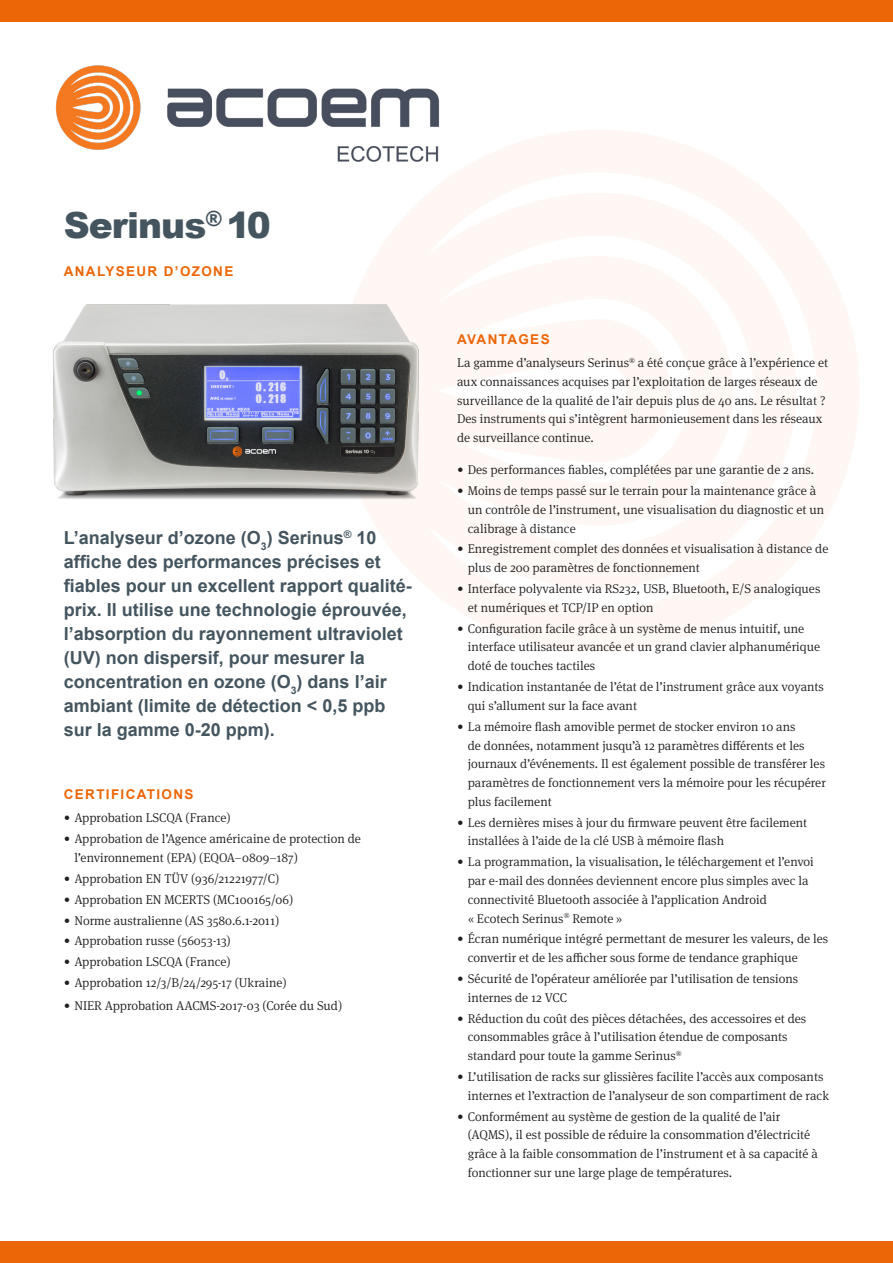
<style>
.page{position:relative;width:893px;height:1263px;background:#fff}
.page>*{position:absolute;margin:0;border:0;box-sizing:border-box;transform-origin:0 0}
.Main_Product_Title{font:900 36px "Arial";letter-spacing:-.025em;color:#45555f}
.t1{font:700 18px/24px "Arial";color:#45555f}
.Cap-sub-heading{font:700 13.5px "Arial";letter-spacing:.1em;color:#ec6608}
.Main_Product_Title-2{font:700 13.5px "Arial";letter-spacing:.1em;color:#ec6608}
.Main_content__specs{font:300 12.75px/18.8px "Meta Serif Pro";color:#231f20}
</style>
<div class="page">
<svg style="left:367px;top:130px;width:492px;height:522px;fill:#fef7f3"></svg>
<div style="left:0;top:0;width:893px;height:21px;background:#ec6608"></div>
<div style="left:0;top:1242px;width:893px;height:21px;background:#ec6608"></div>
<img style="left:53px;top:272px;width:400px;height:264px">
<img style="left:55px;top:65px;width:394px;height:98px">
<p class="Main_Product_Title" style="left:64px;top:199px;width:209px">Serinus<sup>®</sup> 10</p>
<p class="Main_Product_Title-2" style="left:64px;top:263px;width:171px">ANALYSEUR D’OZONE</p>
<p class="t1" style="left:64px;top:526px;width:350px">L’analyseur d’ozone (O<sub>3</sub>) Serinus<sup>®</sup> 10 affiche des performances précises et fiables pour un excellent rapport qualité&shy;prix. Il utilise une technologie éprouvée, l’absorption du rayonnement ultraviolet (UV) non dispersif, pour mesurer la concentration en ozone (O<sub>3</sub>) dans l’air ambiant (limite de détection &lt; 0,5 ppb sur la gamme 0-20 ppm).</p>
<p class="Cap-sub-heading" style="left:64px;top:786px;width:131px">CERTIFICATIONS</p>
<p class="Main_content__specs" style="left:64px;top:808px;width:168px">• Approbation LSCQA (France)</p>
<p class="Main_content__specs" style="left:74px;top:829px;width:288px;text-indent:-11px">• Approbation de l’Agence américaine de protection de l’environnement (EPA) (EQOA–0809–187)</p>
<p class="Main_content__specs" style="left:64px;top:868px;width:217px">• Approbation EN TÜV (936/21221977/C)</p>
<p class="Main_content__specs" style="left:64px;top:889px;width:231px">• Approbation EN MCERTS (MC100165/06)</p>
<p class="Main_content__specs" style="left:64px;top:910px;width:217px">• Norme australienne (AS 3580.6.1-2011)</p>
<p class="Main_content__specs" style="left:64px;top:931px;width:168px">• Approbation russe (56053-13)</p>
<p class="Main_content__specs" style="left:64px;top:952px;width:168px">• Approbation LSCQA (France)</p>
<p class="Main_content__specs" style="left:64px;top:973px;width:224px">• Approbation 12/3/B/24/295-17 (Ukraine)</p>
<p class="Main_content__specs" style="left:64px;top:996px;width:280px">• NIER Approbation AACMS-2017-03 (Corée du Sud)</p>
<p class="Cap-sub-heading" style="left:457px;top:331px;width:94px">AVANTAGES</p>
<p class="Main_content__specs" style="left:457px;top:353px;width:373px">La gamme d’analyseurs Serinus<sup>®</sup> a été conçue grâce à l’expérience et aux connaissances acquises par l’exploitation de larges réseaux de surveillance de la qualité de l’air depuis plus de 40 ans. Le résultat ?<br>Des instruments qui s’intègrent harmonieusement dans les réseaux de surveillance continue.</p>
<p class="Main_content__specs" style="left:457px;top:460px;width:359px">• Des performances fiables, complétées par une garantie de 2 ans.</p>
<p class="Main_content__specs" style="left:468px;top:481px;width:358px;text-indent:-11px">• Moins de temps passé sur le terrain pour la maintenance grâce à un contrôle de l’instrument, une visualisation du diagnostic et un calibrage à distance</p>
<p class="Main_content__specs" style="left:468px;top:539px;width:362px;text-indent:-11px">• Enregistrement complet des données et visualisation à distance de plus de 200 paramètres de fonctionnement</p>
<p class="Main_content__specs" style="left:468px;top:579px;width:354px;text-indent:-11px">• Interface polyvalente via RS232, USB, Bluetooth, E/S analogiques et numériques et TCP/IP en option</p>
<p class="Main_content__specs" style="left:468px;top:618px;width:354px;text-indent:-11px">• Configuration facile grâce à un système de menus intuitif, une interface utilisateur avancée et un grand clavier alphanumérique doté de touches tactiles</p>
<p class="Main_content__specs" style="left:468px;top:677px;width:358px;text-indent:-11px">• Indication instantanée de l’état de l’instrument grâce aux voyants qui s’allument sur la face avant</p>
<p class="Main_content__specs" style="left:468px;top:716px;width:360px;text-indent:-11px">• La mémoire flash amovible permet de stocker environ 10 ans<br>de données, notamment jusqu’à 12 paramètres différents et les journaux d’événements. Il est également possible de transférer les paramètres de fonctionnement vers la mémoire pour les récupérer plus facilement</p>
<p class="Main_content__specs" style="left:468px;top:812px;width:341px;text-indent:-11px">• Les dernières mises à jour du firmware peuvent être facilement installées à l’aide de la clé USB à mémoire flash</p>
<p class="Main_content__specs" style="left:468px;top:852px;width:348px;text-indent:-11px">• La programmation, la visualisation, le téléchargement et l’envoi par e-mail des données deviennent encore plus simples avec la connectivité Bluetooth associée à l’application Android<br>« Ecotech Serinus<sup>®</sup> Remote »</p>
<p class="Main_content__specs" style="left:468px;top:929px;width:362px;text-indent:-11px">• Écran numérique intégré permettant de mesurer les valeurs, de les convertir et de les afficher sous forme de tendance graphique</p>
<p class="Main_content__specs" style="left:468px;top:969px;width:332px;text-indent:-11px">• Sécurité de l’opérateur améliorée par l’utilisation de tensions internes de 12 VCC</p>
<p class="Main_content__specs" style="left:468px;top:1008px;width:340px;text-indent:-11px">• Réduction du coût des pièces détachées, des accessoires et des consommables grâce à l’utilisation étendue de composants standard pour toute la gamme Serinus<sup>®</sup></p>
<p class="Main_content__specs" style="left:468px;top:1067px;width:363px;text-indent:-11px">• L’utilisation de racks sur glissières facilite l’accès aux composants internes et l’extraction de l’analyseur de son compartiment de rack</p>
<p class="Main_content__specs" style="left:468px;top:1106px;width:352px;text-indent:-11px">• Conformément au système de gestion de la qualité de l’air (AQMS), il est possible de réduire la consommation d’électricité grâce à la faible consommation de l’instrument et à sa capacité à fonctionner sur une large plage de températures.</p>
</div>
